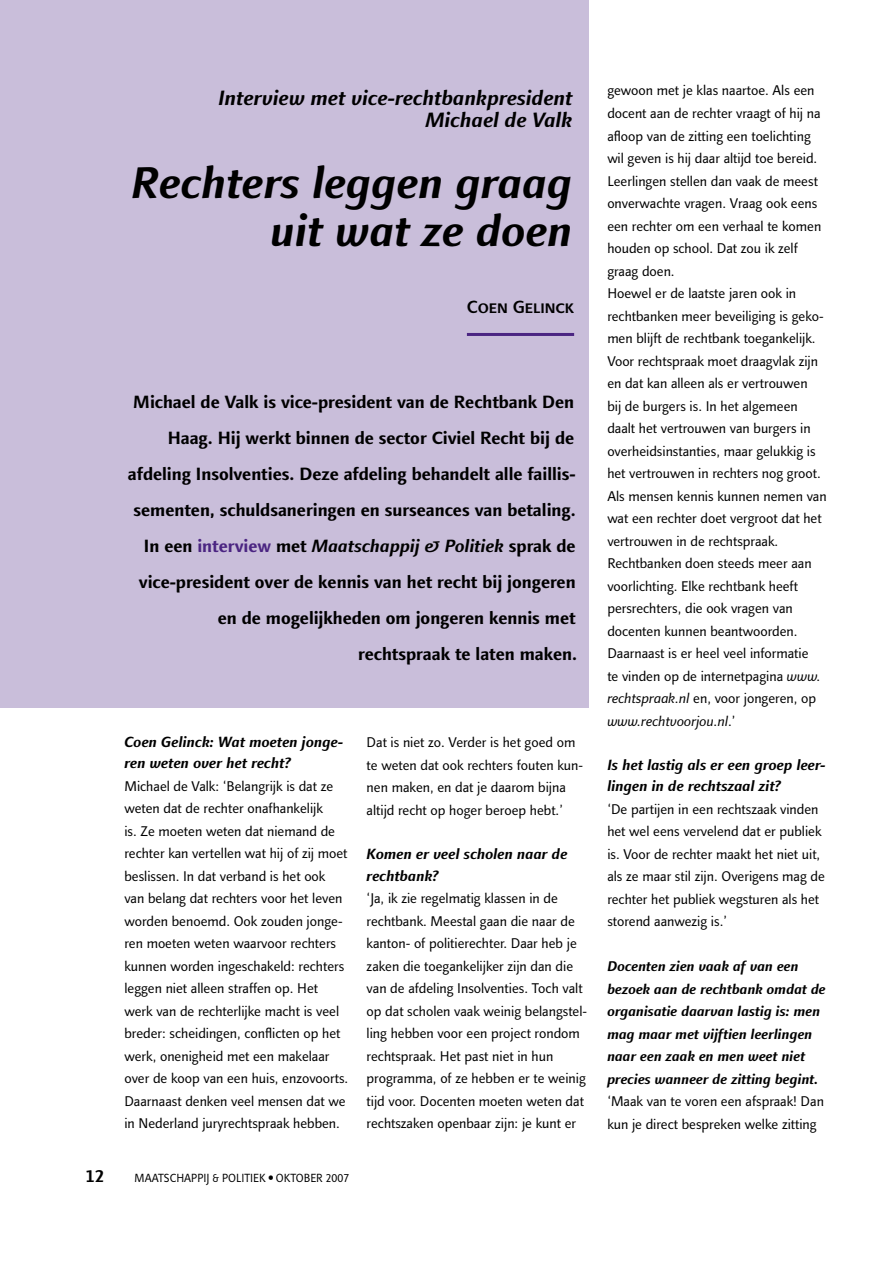
<style>
.page{position:relative;width:893px;height:1263px;background:#fff}
.page>*{position:absolute;margin:0;border:0;box-sizing:border-box;transform-origin:0 0}
.t1{font:italic 700 45px/48px "Linotype Finnegan";color:#000;text-align:right}
.t2{font:italic 700 21px/22.5px "Linotype Finnegan";color:#000;text-align:right}
.t3{font:700 18px/36px "Linotype Finnegan";color:#000;text-align:right}
.t4{font:500 18px "Linotype Finnegan SC";color:#000}
.t5{font:italic 700 15px/21.6px "Linotype Finnegan Os F";color:#000}
.t6{font:14.25px/22.5px "Linotype Finnegan";color:#000}
.t7{font:italic 700 14.25px/22.5px "Linotype Finnegan Os F";color:#000}
.t8{font:12px "Linotype Finnegan";color:#000;scale:.95 1}
.s1{color:#4b2582}
.s2{font-style:italic}
</style>
<div class="page">
<div style="left:0;top:0;width:589px;height:708px;background:#c9beda"></div>
<hr style="left:467px;top:333px;width:107px;height:3px;background:#4b2582">
<h2 class="t2" style="left:218px;top:87px;width:356px">Interview met vice-rechtbankpresident<br>Michael de Valk</h2>
<h1 class="t1" style="left:131px;top:159px;width:443px">Rechters leggen graag uit wat ze doen</h1>
<p class="t4" style="left:467px;top:297px;width:109px">Coen Gelinck</p>
<p class="t3" style="left:128px;top:384px;width:451px">Michael de Valk is vice-president van de Rechtbank Den Haag. Hij werkt binnen de sector Civiel Recht bij de afdeling Insolventies. Deze afdeling behandelt alle faillis&shy;sementen, schuldsaneringen en surseances van betaling.<br>In een <span class="s1">interview</span> met <span class="s2">Maatschappij &amp; Politiek</span> sprak de vice-president over de kennis van het recht bij jongeren en de mogelijkheden om jongeren kennis met rechtspraak te laten maken.</p>
<p class="t5" style="left:124px;top:731px;width:220px">Coen Gelinck: Wat moeten jonge&shy;ren weten over het recht?</p>
<p class="t6" style="left:124px;top:775px;width:225px">Michael de Valk: ‘Belangrijk is dat ze weten dat de rechter onafhankelijk<br>is. Ze moeten weten dat niemand de rechter kan vertellen wat hij of zij moet beslissen. In dat verband is het ook van belang dat rechters voor het leven worden benoemd. Ook zouden jonge&shy;ren moeten weten waarvoor rechters kunnen worden ingeschakeld: rechters leggen niet alleen straffen op. Het werk van de rechterlijke macht is veel breder: scheidingen, conflicten op het werk, onenigheid met een makelaar over de koop van een huis, enzovoorts.<br>Daarnaast denken veel mensen dat we in Nederland juryrechtspraak hebben.</p>
<p class="t3" style="left:85px;top:1158px;width:10px">12</p>
<p class="t8" style="left:135px;top:1171px;width:227px">MAATSCHAPPIJ &amp; POLITIEK ■ OKTOBER 2007</p>
<p class="t6" style="left:367px;top:731px;width:218px">Dat is niet zo. Verder is het goed om te weten dat ook rechters fouten kun&shy;nen maken, en dat je daarom bijna altijd recht op hoger beroep hebt.’</p>
<p class="t5" style="left:367px;top:843px;width:202px">Komen er veel scholen naar de rechtbank?</p>
<p class="t6" style="left:367px;top:887px;width:222px">‘Ja, ik zie regelmatig klassen in de rechtbank. Meestal gaan die naar de kanton- of politierechter. Daar heb je zaken die toegankelijker zijn dan die van de afdeling Insolventies. Toch valt op dat scholen vaak weinig belangstel&shy;ling hebben voor een project rondom rechtspraak. Het past niet in hun programma, of ze hebben er te weinig tijd voor. Docenten moeten weten dat rechtszaken openbaar zijn: je kunt er</p>
<p class="t6" style="left:607px;top:80px;width:221px">gewoon met je klas naartoe. Als een docent aan de rechter vraagt of hij na afloop van de zitting een toelichting wil geven is hij daar altijd toe bereid.<br>Leerlingen stellen dan vaak de meest onverwachte vragen. Vraag ook eens een rechter om een verhaal te komen houden op school. Dat zou ik zelf graag doen.<br>Hoewel er de laatste jaren ook in rechtbanken meer beveiliging is geko&shy;men blijft de rechtbank toegankelijk.<br>Voor rechtspraak moet draagvlak zijn en dat kan alleen als er vertrouwen<br>bij de burgers is. In het algemeen daalt het vertrouwen van burgers in overheidsinstanties, maar gelukkig is het vertrouwen in rechters nog groot.<br>Als mensen kennis kunnen nemen van wat een rechter doet vergroot dat het vertrouwen in de rechtspraak.<br>Rechtbanken doen steeds meer aan voorlichting. Elke rechtbank heeft persrechters, die ook vragen van docenten kunnen beantwoorden.<br>Daarnaast is er heel veel informatie<br>te vinden op de internetpagina <span class="s2">www. rechtspraak.nl</span> en, voor jongeren, op <span class="s2">www.rechtvoorjou.nl</span>.’</p>
<p class="t5" style="left:607px;top:754px;width:220px">Is het lastig als er een groep leer&shy;lingen in de rechtszaal zit?</p>
<p class="t6" style="left:607px;top:798px;width:219px">‘De partijen in een rechtszaak vinden het wel eens vervelend dat er publiek is. Voor de rechter maakt het niet uit, als ze maar stil zijn. Overigens mag de rechter het publiek wegsturen als het storend aanwezig is.’</p>
<p class="t7" style="left:607px;top:955px;width:220px">Docenten zien vaak af van een bezoek aan de rechtbank omdat de organisatie daarvan lastig is: men mag maar met vijftien leerlingen naar een zaak en men weet niet precies wanneer de zitting begint.</p>
<p class="t6" style="left:607px;top:1090px;width:218px">‘Maak van te voren een afspraak! Dan kun je direct bespreken welke zitting</p>
</div>
